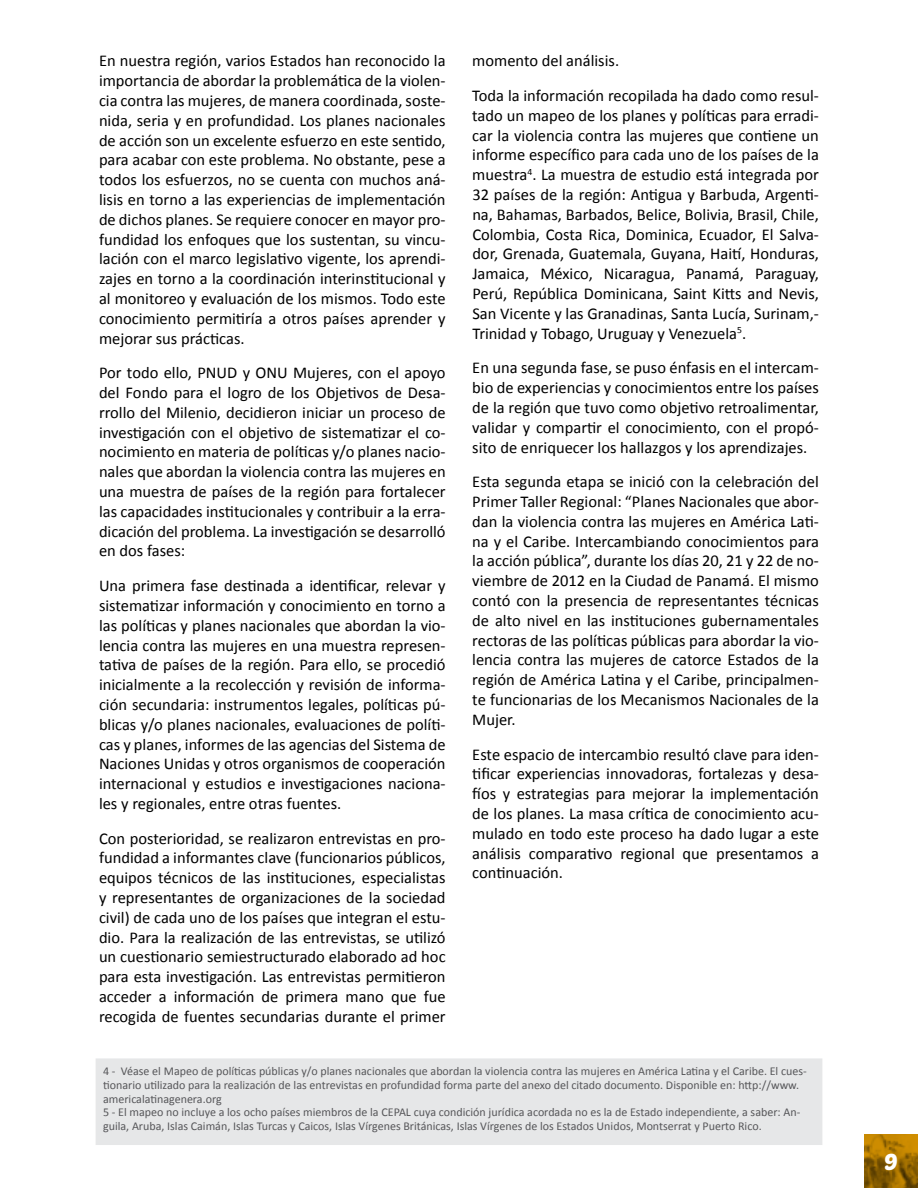
<style>
.page{position:relative;width:918px;height:1188px;background:#fff}
.page>*{position:absolute;margin:0;border:0;box-sizing:border-box;transform-origin:0 0}
.t1{font:22.5px "Poetsen One";color:#fff}
.t2{font:16.5px/19.8px "Calibri";color:#000;text-align:justify}
.t3{font:12px/13.8px "Calibri";color:#565659}
</style>
<div class="page">
<svg style="left:864px;top:1134px;width:54px;height:54px;background:#a06d00"></svg>
<div style="left:99px;top:1062px;width:720px;height:79px;background:#e6e7e8"></div>
<div style="left:96px;top:1058px;width:726px;height:87px;border:8px solid #e6e7e8"></div>
<p class="t2" style="left:99px;top:51px;width:348px">En nuestra región, varios Estados han reconocido la importancia de abordar la problemática de la violen&shy;cia contra las mujeres, de manera coordinada, soste&shy;nida, seria y en profundidad. Los planes nacionales de acción son un excelente esfuerzo en este sentido, para acabar con este problema. No obstante, pese a todos los esfuerzos, no se cuenta con muchos aná&shy;lisis en torno a las experiencias de implementación de dichos planes. Se requiere conocer en mayor pro&shy;fundidad los enfoques que los sustentan, su vincu&shy;lación con el marco legislativo vigente, los aprendi&shy;zajes en torno a la coordinación interinstitucional y al monitoreo y evaluación de los mismos. Todo este conocimiento permitiría a otros países aprender y mejorar sus prácticas.</p>
<p class="t2" style="left:99px;top:363px;width:348px">Por todo ello, PNUD y ONU Mujeres, con el apoyo del Fondo para el logro de los Objetivos de Desa&shy;rrollo del Milenio, decidieron iniciar un proceso de investigación con el objetivo de sistematizar el co&shy;nocimiento en materia de políticas y/o planes nacio&shy;nales que abordan la violencia contra las mujeres en una muestra de países de la región para fortalecer las capacidades institucionales y contribuir a la erra&shy;dicación del problema. La investigación se desarrolló en dos fases:</p>
<p class="t2" style="left:99px;top:576px;width:348px">Una primera fase destinada a identificar, relevar y sistematizar información y conocimiento en torno a las políticas y planes nacionales que abordan la vio&shy;lencia contra las mujeres en una muestra represen&shy;tativa de países de la región. Para ello, se procedió inicialmente a la recolección y revisión de informa&shy;ción secundaria: instrumentos legales, políticas pú&shy;blicas y/o planes nacionales, evaluaciones de políti&shy;cas y planes, informes de las agencias del Sistema de Naciones Unidas y otros organismos de cooperación internacional y estudios e investigaciones naciona&shy;les y regionales, entre otras fuentes.</p>
<p class="t2" style="left:99px;top:828px;width:348px">Con posterioridad, se realizaron entrevistas en pro&shy;fundidad a informantes clave (funcionarios públicos, equipos técnicos de las instituciones, especialistas y representantes de organizaciones de la sociedad civil) de cada uno de los países que integran el estu&shy;dio. Para la realización de las entrevistas, se utilizó un cuestionario semiestructurado elaborado ad hoc para esta investigación. Las entrevistas permitieron acceder a información de primera mano que fue recogida de fuentes secundarias durante el primer</p>
<p class="t2" style="left:472px;top:44px;width:348px;line-height:34.7px">momento del análisis.<br>Toda la información recopilada ha dado como resul-</p>
<p class="t2" style="left:472px;top:106px;width:348px">tado un mapeo de los planes y políticas para erradi&shy;car la violencia contra las mujeres que contiene un informe específico para cada uno de los países de la muestra<sup>4</sup>. La muestra de estudio está integrada por 32 países de la región: Antigua y Barbuda, Argenti&shy;na, Bahamas, Barbados, Belice, Bolivia, Brasil, Chile, Colombia, Costa Rica, Dominica, Ecuador, El Salva&shy;dor, Grenada, Guatemala, Guyana, Haití, Honduras, Jamaica, México, Nicaragua, Panamá, Paraguay, Perú, República Dominicana, Saint Kitts and Nevis, San Vicente y las Granadinas, Santa Lucía, Surinam,- Trinidad y Tobago, Uruguay y Venezuela<sup>5</sup>.</p>
<p class="t2" style="left:472px;top:358px;width:348px">En una segunda fase, se puso énfasis en el intercam&shy;bio de experiencias y conocimientos entre los países de la región que tuvo como objetivo retroalimentar, validar y compartir el conocimiento, con el propó&shy;sito de enriquecer los hallazgos y los aprendizajes.</p>
<p class="t2" style="left:472px;top:472px;width:348px">Esta segunda etapa se inició con la celebración del Primer Taller Regional: “Planes Nacionales que abor&shy;dan la violencia contra las mujeres en América Lati&shy;na y el Caribe. Intercambiando conocimientos para la acción pública”, durante los días 20, 21 y 22 de no&shy;viembre de 2012 en la Ciudad de Panamá. El mismo contó con la presencia de representantes técnicas de alto nivel en las instituciones gubernamentales rectoras de las políticas públicas para abordar la vio&shy;lencia contra las mujeres de catorce Estados de la región de América Latina y el Caribe, principalmen&shy;te funcionarias de los Mecanismos Nacionales de la Mujer.</p>
<p class="t2" style="left:472px;top:744px;width:348px">Este espacio de intercambio resultó clave para iden&shy;tificar experiencias innovadoras, fortalezas y desa&shy;fíos y estrategias para mejorar la implementación de los planes. La masa crítica de conocimiento acu&shy;mulado en todo este proceso ha dado lugar a este análisis comparativo regional que presentamos a continuación.</p>
<p class="t3" style="left:103px;top:1064px;width:705px">4 - Véase el Mapeo de políticas públicas y/o planes nacionales que abordan la violencia contra las mujeres en América Latina y el Caribe. El cues&shy;tionario utilizado para la realización de las entrevistas en profundidad forma parte del anexo del citado documento. Disponible en: http://www. americalatinagenera.org<br>5 - El mapeo no incluye a los ocho países miembros de la CEPAL cuya condición jurídica acordada no es la de Estado independiente, a saber: An&shy;guila, Aruba, Islas Caimán, Islas Turcas y Caicos, Islas Vírgenes Británicas, Islas Vírgenes de los Estados Unidos, Montserrat y Puerto Rico.</p>
<h1 class="t1" style="left:884px;top:1148px;width:15px">9</h1>
</div>
